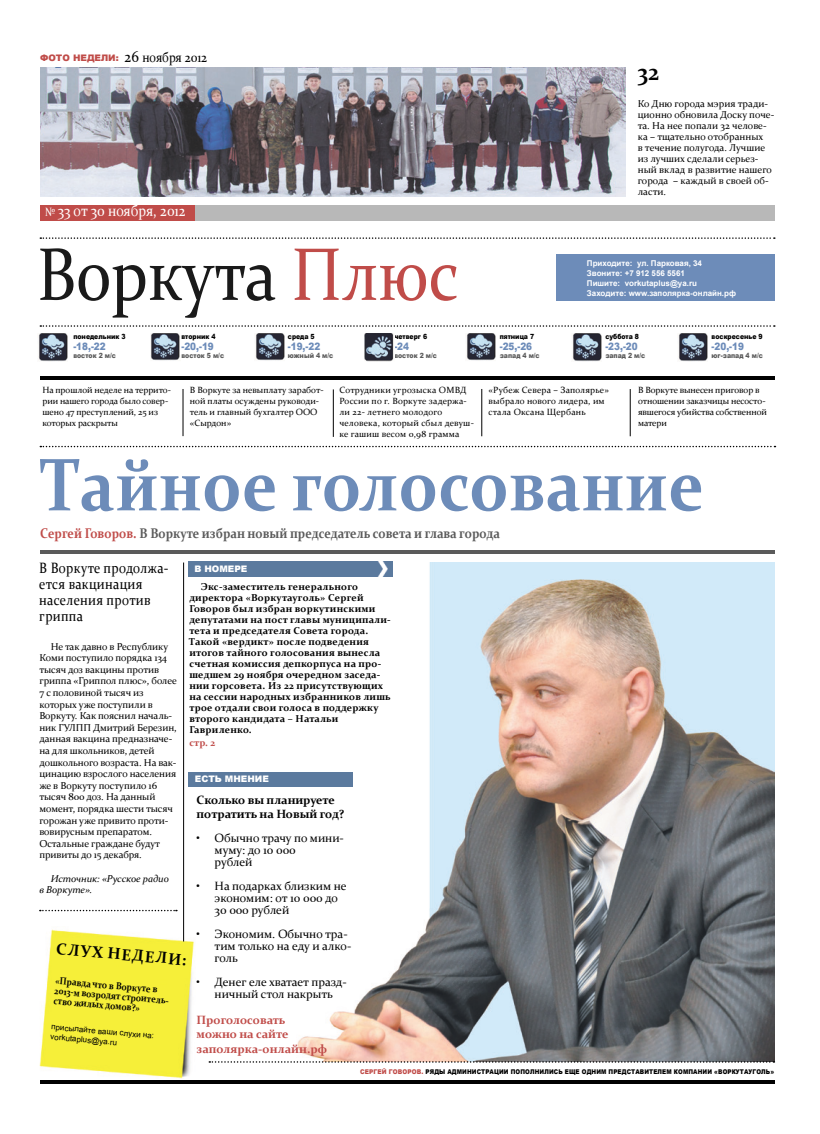
<style>
.page{position:relative;width:820px;height:1134px;background:#fff}
.page>*{position:absolute;margin:0;border:0;box-sizing:border-box;transform-origin:0 0}
.t1{font:700 75px "Constantia";letter-spacing:.01em;color:#6d8cb9;scale:.87 1}
.t2{font:75px "Constantia";color:#1a1a1a;scale:.87 1}
.t3{font:700 25px "Constantia";color:#010101;scale:.89 1}
.t4{font:16px "Constantia";color:#fff;scale:.87 1}
.t5{font:700 16px "Constantia";color:#010101}
.t6{font:15px/16px "Constantia";letter-spacing:.02em;color:#010101;scale:.87 1}
.t7{font:700 14px "Constantia";color:#5a5a5a;scale:.87 1}
.t8{font:14px "Constantia";letter-spacing:-.01em;color:#010101;scale:.87 1}
.t9{font:12px/12px "Constantia";letter-spacing:-.005em;color:#010101}
.t10{font:700 12px/14.4px "Constantia";color:#c04c49}
.t11{font:700 12px/14px "Constantia";letter-spacing:-.005em;color:#010101}
.t12{font:900 10.1px "Arial";color:#6d8cb9;scale:.87 1}
.t13{font:10px/11.6px "Constantia";letter-spacing:-.01em;color:#010101}
.t14{font:700 10px/11px "Constantia";letter-spacing:.02em;color:#010101}
.t15{font:700 10px/10px "Constantia";letter-spacing:.02em;color:#010101;scale:.87 1}
.t16{font:italic 10px/11.6px "Constantia";letter-spacing:-.01em;color:#010101}
.t17{font:700 10px "Constantia";color:#c04c49}
.t18{font:9px/10.9px "Constantia";color:#010101}
.t19{font:9px/10.9px "Constantia";letter-spacing:.02em;color:#010101}
.t20{font:900 9px "Arial";color:#fff}
.t21{font:900 9px "Arial";color:#c04c49}
.t22{font:700 8px/10px "Arial";color:#fff}
.t23{font:8px/10px "Arial";color:#010101}
.t24{font:900 7.1px "Arial";color:#5a5a5a;scale:.87 1}
.t25{font:900 7.1px "Arial";color:#010101;scale:.87 1}
.t26{font:900 6.5px "Arial";letter-spacing:.02em;color:#010101;scale:.87 1}
.t27{font:900 6.5px "Arial";letter-spacing:.02em;color:#c04c49;scale:.9 1}
.s1{font-size:16px}
.s2{font-size:12px}
.s3{color:#c04c49}
.s4{color:#010101}
</style>
<div class="page">
<img style="left:280px;top:562px;width:494px;height:499px">
<img style="left:39px;top:927px;width:156px;height:151px">
<div style="left:194px;top:205px;width:580px;height:15px;background:#b8b8b8"></div>
<div style="left:555px;top:254px;width:219px;height:47px;background:#6d8cb9"></div>
<hr style="left:40px;top:376px;width:734px;height:3px;background:#010101">
<hr style="left:40px;top:1081px;width:734px;height:3px;background:#010101">
<hr style="left:40px;top:550px;width:734px;height:3px;background:#5a5a5a">
<div style="left:40px;top:205px;width:154px;height:15px;background:#c04c49"></div>
<hr style="left:182px;top:389px;width:1px;height:47px;background:#010101">
<hr style="left:333px;top:389px;width:1px;height:48px;background:#010101">
<hr style="left:481px;top:389px;width:1px;height:47px;background:#010101">
<hr style="left:629px;top:389px;width:1px;height:47px;background:#010101">
<svg style="left:40px;top:237px;width:734px;height:2px"></svg>
<svg style="left:40px;top:325px;width:734px;height:2px"></svg>
<svg style="left:40px;top:446px;width:735px;height:1px"></svg>
<svg style="left:40px;top:910px;width:137px;height:1px"></svg>
<hr style="left:183px;top:562px;width:1px;height:379px;background:#010101">
<svg style="left:209px;top:1061px;width:565px;height:2px"></svg>
<div style="left:189px;top:562px;width:203px;height:14px;background:#5b7a9e"></div>
<div style="left:189px;top:772px;width:163px;height:14px;background:#5b7a9e"></div>
<img style="left:572px;top:334px;width:29px;height:28px">
<img style="left:466px;top:333px;width:29px;height:28px">
<img style="left:38px;top:334px;width:30px;height:28px">
<img style="left:150px;top:333px;width:30px;height:28px">
<img style="left:255px;top:333px;width:30px;height:28px">
<img style="left:678px;top:334px;width:29px;height:28px">
<img style="left:40px;top:67px;width:585px;height:130px">
<img style="left:364px;top:333px;width:30px;height:29px">
<h3 class="t8" style="left:125px;top:48px;width:96px"><span class="s1">26</span> ноября 2012</h3>
<p class="t21" style="left:40px;top:51px;width:80px">ФОТО НЕДЕЛИ:</p>
<h3 class="t4" style="left:45px;top:200px;width:163px"><span class="s2">№</span> 33 от 30 ноября, 2012</h3>
<h1 class="t2" style="left:37px;top:223px;width:486px">Воркута <span class="s3">Плюс</span></h1>
<p class="t25" style="left:73px;top:331px;width:61px">понедельник 3</p>
<p class="t12" style="left:73px;top:339px;width:39px">-18,-22</p>
<p class="t24" style="left:73px;top:350px;width:50px">восток 2 м/с</p>
<p class="t25" style="left:181px;top:331px;width:41px">вторник 4</p>
<p class="t12" style="left:181px;top:339px;width:39px">-20,-19</p>
<p class="t24" style="left:181px;top:350px;width:50px">восток 5 м/с</p>
<p class="t25" style="left:288px;top:331px;width:32px">среда 5</p>
<p class="t12" style="left:288px;top:339px;width:39px">-19,-22</p>
<p class="t24" style="left:288px;top:350px;width:54px">южный 4 м/с</p>
<p class="t25" style="left:394px;top:331px;width:39px">четверг 6</p>
<p class="t12" style="left:394px;top:339px;width:18px">-24</p>
<p class="t24" style="left:394px;top:350px;width:50px">восток 2 м/с</p>
<p class="t25" style="left:499px;top:331px;width:41px">пятница 7</p>
<p class="t12" style="left:499px;top:339px;width:39px">-25,-26</p>
<p class="t24" style="left:499px;top:350px;width:47px">запад 4 м/с</p>
<h2 class="t3" style="left:637px;top:55px;width:26px">32</h2>
<p class="t13" style="left:637px;top:98px;width:138px;line-height:11px">Ко Дню города мэрия тради&shy;ционно обновила Доску поче&shy;та. На нее попали 32 челове&shy;ка – тщательно отобранных<br>в течение полугода. Лучшие из лучших сделали серьез&shy;ный вклад в развитие нашего города – каждый в своей об&shy;ласти.</p>
<p class="t22" style="left:586px;top:258px;width:151px">Приходите: ул. Парковая, 34<br>Звоните: +7 912 556 5561<br>Пишите: vorkutaplus@ya.ru<br>Заходите: www.заполярка-онлайн.рф</p>
<p class="t25" style="left:605px;top:331px;width:40px">суббота 8</p>
<p class="t12" style="left:605px;top:339px;width:39px">-23,-20</p>
<p class="t24" style="left:605px;top:350px;width:47px">запад 2 м/с</p>
<p class="t25" style="left:711px;top:331px;width:60px">воскресенье 9</p>
<p class="t12" style="left:711px;top:339px;width:39px">-20,-19</p>
<p class="t24" style="left:711px;top:350px;width:60px">юг-запад 4 м/с</p>
<p class="t19" style="left:488px;top:384px;width:122px">«Рубеж Севера – Заполярье» выбрало нового лидера, им стала Оксана Щербань</p>
<p class="t18" style="left:190px;top:384px;width:135px">В Воркуте за невыплату заработ&shy;ной платы осуждены руководи&shy;тель и главный бухгалтер ООО «Сырдон»</p>
<p class="t19" style="left:339px;top:384px;width:136px">Сотрудники угрозыска ОМВД<br>России по г. Воркуте задержа&shy;ли 22- летнего молодого человека, который сбыл девуш&shy;ке гашиш весом 0,98 грамма</p>
<p class="t18" style="left:42px;top:384px;width:130px">На прошлой неделе на террито&shy;рии нашего города было совер&shy;шено 47 преступлений, 25 из которых раскрыты</p>
<p class="t18" style="left:637px;top:384px;width:130px">В Воркуте вынесен приговор в отношении заказчицы несосто&shy;явшегося убийства собственной матери</p>
<h1 class="t1" style="left:43px;top:433px;width:760px">Тайное голосование</h1>
<h3 class="t7" style="left:40px;top:524px;width:530px"><span class="s3">Сергей Говоров.</span> В Воркуте избран новый председатель совета и глава города</h3>
<h3 class="t6" style="left:39px;top:559px;width:150px">В Воркуте продолжа&shy;ется вакцинация населения против гриппа</h3>
<p class="t20" style="left:194px;top:562px;width:53px">В номере</p>
<p class="t14" style="left:189px;top:580px;width:203px;text-indent:11px">Экс-заместитель генерального директора «Воркутауголь» Сергей Говоров был избран воркутинскими депутатами на пост главы муниципали&shy;тета и председателя Совета города.<br>Такой «вердикт» после подведения итогов тайного голосования вынесла счетная комиссия депкорпуса на про&shy;шедшем 29 ноября очередном заседа&shy;нии горсовета. Из 22 присутствующих на сессии народных избранников лишь трое отдали свои голоса в поддержку второго кандидата – Натальи Гавриленко.</p>
<p class="t17" style="left:189px;top:736px;width:27px">стр. 2</p>
<p class="t13" style="left:39px;top:640px;width:139px;text-indent:11px">Не так давно в Республику<br>Коми поступило порядка 134 тысяч доз вакцины против гриппа «Гриппол плюс», более<br>7 с половиной тысяч из которых уже поступили в<br>Воркуту. Как пояснил началь&shy;ник ГУЛПП Дмитрий Березин, данная вакцина предназначе&shy;на для школьников, детей дошкольного возраста. На вак&shy;цинацию взрослого населения же в Воркуту поступило 16 тысяч 800 доз. На данный момент, порядка шести тысяч горожан уже привито проти&shy;вовирусным препаратом.<br>Остальные граждане будут привиты до 15 декабря.</p>
<p class="t16" style="left:39px;top:872px;width:131px;text-indent:11px">Источник: «Русское радио в Воркуте».</p>
<p class="t20" style="left:195px;top:772px;width:47px">есть мнение</p>
<p class="t11" style="left:196px;top:792px;width:149px">Сколько вы планируете потратить на Новый год?</p>
<p class="t9" style="left:214px;top:831px;width:131px;text-indent:-18px">• Обычно трачу по мини&shy;муму: до 10 000<br>рублей</p>
<p class="t9" style="left:214px;top:879px;width:133px;text-indent:-18px">• На подарках близким не экономим: от 10 000 до<br>30 000 рублей</p>
<p class="t9" style="left:214px;top:927px;width:138px;text-indent:-18px">• Экономим. Обычно тра&shy;тим только на еду и алко&shy;голь</p>
<p class="t9" style="left:196px;top:975px;width:151px;text-align:center">• Денег еле хватает празд&shy;ничный стол накрыть</p>
<p class="t10" style="left:196px;top:1012px;width:132px">Проголосовать можно на сайте заполярка-онлайн.рф</p>
<h3 class="t5" style="left:57px;top:937px;width:132px;rotate:5deg">с лух н едели:</h3>
<p class="t15" style="left:56px;top:975px;width:133px;rotate:5deg">«Правда что в Воркуте в<br>2013-м возродят строитель&shy;ство жилых домов?»</p>
<p class="t23" style="left:52px;top:1022px;width:105px;rotate:5deg">присылайте ваши слухи на: vorkutaplus@ya.ru</p>
<p class="t27" style="left:360px;top:1067px;width:120px">сергей говоров. <span class="s4">ряды админи</span></p>
<p class="t26" style="left:476px;top:1067px;width:63px">страции пополнили</p>
<p class="t26" style="left:553px;top:1067px;width:39px">сь еще одни</p>
<p class="t26" style="left:601px;top:1067px;width:56px">м представителе</p>
<p class="t26" style="left:666px;top:1067px;width:43px">м ко мпании</p>
<p class="t26" style="left:714px;top:1067px;width:70px">«во ркутаугол ь»</p>
</div>
